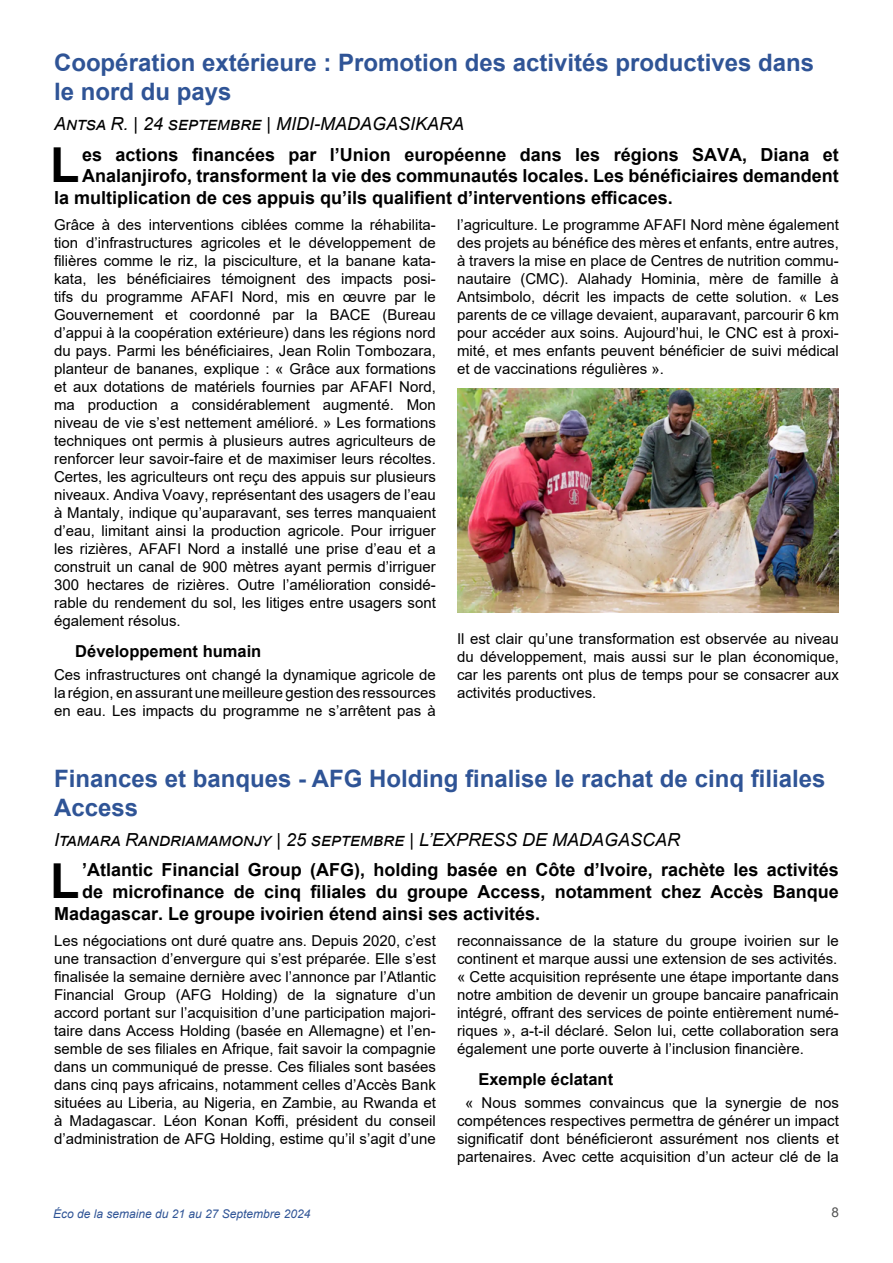
<style>
.page{position:relative;width:893px;height:1263px;background:#fff}
.page>*{position:absolute;margin:0;border:0;box-sizing:border-box;transform-origin:0 0}
.t1{font:700 48.15px "Arial";color:#000}
.t2{font:700 24px/28.8px "Arial";color:#2f5496}
.t3{font:700 18px "Arial";color:#000}
.t4{font:italic 18px "Arial";color:#000}
.t5{font:700 16.5px "Arial";color:#000}
.t6{font:15px/18px "Arial";color:#000;text-align:justify}
.t7{font:13.5px "Arial";color:#525252}
.t8{font:italic 12px "Arial";color:#2f5496}
</style>
<div class="page">
<img style="left:457px;top:389px;width:382px;height:223px">
<h2 class="t2" style="left:54px;top:49px;width:762px">Coopération extérieure : Promotion des activités productives dans le nord du pays</h2>
<p class="t4" style="left:54px;top:112px;width:412px">Antsa R. | 24 septembre | MIDI-MADAGASIKARA</p>
<h1 class="t1" style="left:50px;top:131px;width:31px">L</h1>
<p class="t3" style="left:82px;top:141px;width:758px">es actions financées par l’Union européenne dans les régions SAVA, Diana et</p>
<p class="t3" style="left:82px;top:163px;width:758px">Analanjirofo, transforment la vie des communautés locales. Les bénéficiaires demandent</p>
<p class="t3" style="left:54px;top:185px;width:620px">la multiplication de ces appuis qu’ils qualifient d’interventions efficaces.</p>
<p class="t6" style="left:54px;top:216px;width:383px">Grâce à des interventions ciblées comme la réhabilita&shy;tion d’infrastructures agricoles et le développement de filières comme le riz, la pisciculture, et la banane kata&shy;kata, les bénéficiaires témoignent des impacts posi&shy;tifs du programme AFAFI Nord, mis en œuvre par le Gouvernement et coordonné par la BACE (Bureau d’appui à la coopération extérieure) dans les régions nord du pays. Parmi les bénéficiaires, Jean Rolin Tombozara, planteur de bananes, explique : « Grâce aux formations et aux dotations de matériels fournies par AFAFI Nord, ma production a considérablement augmenté. Mon niveau de vie s’est nettement amélioré. » Les formations techniques ont permis à plusieurs autres agriculteurs de renforcer leur savoir-faire et de maximiser leurs récoltes.<br>Certes, les agriculteurs ont reçu des appuis sur plusieurs niveaux. Andiva Voavy, représentant des usagers de l’eau à Mantaly, indique qu’auparavant, ses terres manquaient d’eau, limitant ainsi la production agricole. Pour irriguer les rizières, AFAFI Nord a installé une prise d’eau et a construit un canal de 900 mètres ayant permis d’irriguer 300 hectares de rizières. Outre l’amélioration considé&shy;rable du rendement du sol, les litiges entre usagers sont également résolus.</p>
<p class="t5" style="left:75px;top:639px;width:188px">Développement humain</p>
<p class="t6" style="left:54px;top:666px;width:383px">Ces infrastructures ont changé la dynamique agricole de la région, en assurant une meilleure gestion des ressources en eau. Les impacts du programme ne s’arrêtent pas à</p>
<p class="t6" style="left:457px;top:216px;width:383px">l’agriculture. Le programme AFAFI Nord mène également des projets au bénéfice des mères et enfants, entre autres, à travers la mise en place de Centres de nutrition commu&shy;nautaire (CMC). Alahady Hominia, mère de famille à Antsimbolo, décrit les impacts de cette solution. « Les parents de ce village devaient, auparavant, parcourir 6 km pour accéder aux soins. Aujourd’hui, le CNC est à proxi&shy;mité, et mes enfants peuvent bénéficier de suivi médical et de vaccinations régulières ».</p>
<p class="t6" style="left:457px;top:630px;width:383px">Il est clair qu’une transformation est observée au niveau du développement, mais aussi sur le plan économique, car les parents ont plus de temps pour se consacrer aux activités productives.</p>
<h2 class="t2" style="left:54px;top:765px;width:773px">Finances et banques - AFG Holding finalise le rachat de cinq filiales<br>Access</h2>
<p class="t4" style="left:54px;top:828px;width:628px">Itamara Randriamamonjy | 25 septembre | L’EXPRESS DE MADAGASCAR</p>
<h1 class="t1" style="left:50px;top:847px;width:31px">L</h1>
<p class="t3" style="left:82px;top:857px;width:758px">’Atlantic Financial Group (AFG), holding basée en Côte d’Ivoire, rachète les activités</p>
<p class="t3" style="left:82px;top:879px;width:758px">de microfinance de cinq filiales du groupe Access, notamment chez Accès Banque</p>
<p class="t3" style="left:54px;top:900px;width:488px">Madagascar. Le groupe ivoirien étend ainsi ses activités.</p>
<p class="t6" style="left:54px;top:932px;width:383px">Les négociations ont duré quatre ans. Depuis 2020, c’est une transaction d’envergure qui s’est préparée. Elle s’est finalisée la semaine dernière avec l’annonce par l’Atlantic Financial Group (AFG Holding) de la signature d’un accord portant sur l’acquisition d’une participation majori&shy;taire dans Access Holding (basée en Allemagne) et l’en&shy;semble de ses filiales en Afrique, fait savoir la compagnie dans un communiqué de presse. Ces filiales sont basées dans cinq pays africains, notamment celles d’Accès Bank situées au Liberia, au Nigeria, en Zambie, au Rwanda et à Madagascar. Léon Konan Koffi, président du conseil d’administration de AFG Holding, estime qu’il s’agit d’une</p>
<p class="t6" style="left:457px;top:932px;width:383px">reconnaissance de la stature du groupe ivoirien sur le continent et marque aussi une extension de ses activités. « Cette acquisition représente une étape importante dans notre ambition de devenir un groupe bancaire panafricain intégré, offrant des services de pointe entièrement numé&shy;riques », a-t-il déclaré. Selon lui, cette collaboration sera également une porte ouverte à l’inclusion financière.</p>
<p class="t5" style="left:478px;top:1067px;width:136px">Exemple éclatant</p>
<p class="t6" style="left:457px;top:1093px;width:383px;text-align:center">« Nous sommes convaincus que la synergie de nos compétences respectives permettra de générer un impact significatif dont bénéficieront assurément nos clients et partenaires. Avec cette acquisition d’un acteur clé de la</p>
<p class="t8" style="left:53px;top:1205px;width:259px">Éco de la semaine du 21 au 27 Septembre 2024</p>
<p class="t7" style="left:831px;top:1203px;width:9px">8</p>
</div>
